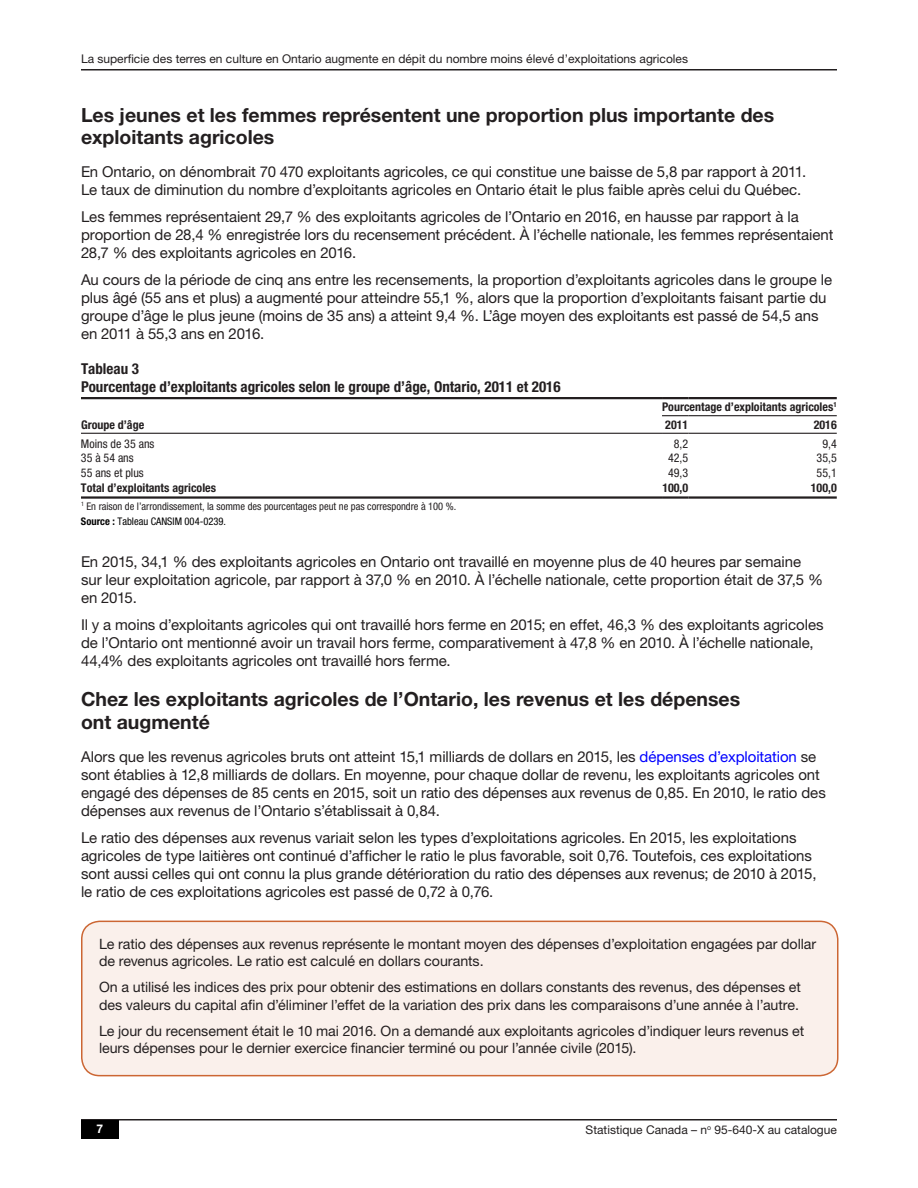
<style>
.page{position:relative;width:918px;height:1188px;background:#fff}
.page>*{position:absolute;margin:0;border:0;box-sizing:border-box;transform-origin:0 0}
.t1{font:700 19.5px/22.5px "Helvetica Neue LT Std";color:#231f20}
.t2{font:15px/18px "Helvetica Neue LT Std";letter-spacing:-.005em;color:#231f20}
.t3{font:700 condensed 15px/18px "Helvetica Neue LT Std";color:#231f20}
.t4{font:14.25px/17.2px "Helvetica Neue LT Std";letter-spacing:-.005em;color:#231f20}
.t5{font:12px "Helvetica Neue LT Std";color:#231f20}
.t6{font:700 condensed 12px/17.5px "Helvetica Neue LT Std";color:#231f20}
.t7{font:condensed 12px "Helvetica Neue LT Std";color:#231f20}
.t8{font:700 12px "Helvetica Neue LT Std";color:#fff}
.t9{font:condensed 10.5px/15px "Helvetica Neue LT Std";color:#231f20}
.s1{font-weight:700;color:#030303}
.s2{color:#030303}
.s3{color:#00f}
</style>
<div class="page">
<hr style="left:81px;top:496px;width:581px;height:3px;background:#231f20">
<hr style="left:662px;top:496px;width:26px;height:3px;background:#231f20">
<hr style="left:688px;top:496px;width:149px;height:3px;background:#231f20">
<svg style="left:662px;top:433px;width:26px;height:1px"></svg>
<hr style="left:688px;top:433px;width:149px;height:1px;background:#231f20">
<hr style="left:81px;top:433px;width:581px;height:1px;background:#231f20">
<svg style="left:662px;top:415px;width:26px;height:1px"></svg>
<hr style="left:688px;top:415px;width:149px;height:1px;background:#231f20">
<hr style="left:81px;top:397px;width:581px;height:2px;background:#231f20">
<hr style="left:662px;top:397px;width:26px;height:2px;background:#231f20">
<hr style="left:688px;top:397px;width:149px;height:2px;background:#231f20">
<div style="left:82px;top:921px;width:756px;height:155px;background:#faf0eb;border-radius:18px"></div>
<div style="left:81px;top:921px;width:757px;height:155px;border:2px solid #c63;border-radius:18px"></div>
<hr style="left:81px;top:1119px;width:756px;height:1px;background:#231f20">
<div style="left:81px;top:1120px;width:38px;height:19px;background:#000"></div>
<hr style="left:81px;top:69px;width:756px;height:1px;background:#231f20">
<p class="t5" style="left:81px;top:51px;width:609px">La superficie des terres en culture en Ontario augmente en dépit du nombre moins élevé d’exploitations agricoles</p>
<h1 class="t1" style="left:81px;top:103px;width:695px">Les jeunes et les femmes représentent une proportion plus importante des exploitants agricoles</h1>
<p class="t2" style="left:81px;top:163px;width:727px">En Ontario, on dénombrait 70 470 exploitants agricoles, ce qui constitue une baisse de 5,8 par rapport à 2011.<br>Le taux de diminution du nombre d’exploitants agricoles en Ontario était le plus faible après celui du Québec.</p>
<p class="t2" style="left:81px;top:208px;width:754px">Les femmes représentaient 29,7 % des exploitants agricoles de l’Ontario en 2016, en hausse par rapport à la proportion de 28,4 % enregistrée lors du recensement précédent. À l’échelle nationale, les femmes représentaient<br>28,7 % des exploitants agricoles en 2016.</p>
<p class="t2" style="left:81px;top:271px;width:753px">Au cours de la période de cinq ans entre les recensements, la proportion d’exploitants agricoles dans le groupe le plus âgé (55 ans et plus) a augmenté pour atteindre 55,1 %, alors que la proportion d’exploitants faisant partie du groupe d’âge le plus jeune (moins de 35 ans) a atteint 9,4 %. L’âge moyen des exploitants est passé de 54,5 ans en 2011 à 55,3 ans en 2016.</p>
<p class="t3" style="left:81px;top:360px;width:481px">Tableau 3<br>Pourcentage d’exploitants agricoles selon le groupe d’âge, Ontario, 2011 et 2016</p>
<p class="t6" style="left:81px;top:416px;width:65px">Groupe d’âge</p>
<p class="t6" style="left:662px;top:398px;width:176px">Pourcentage d’exploitants agricoles<sup>1<br></sup>2011</p>
<p class="t6" style="left:814px;top:416px;width:25px">2016</p>
<p class="t7" style="left:81px;top:437px;width:75px">Moins de 35 ans</p>
<p class="t7" style="left:674px;top:437px;width:16px">8,2</p>
<p class="t7" style="left:822px;top:437px;width:16px">9,4</p>
<p class="t7" style="left:81px;top:451px;width:54px">35 à 54 ans</p>
<p class="t7" style="left:668px;top:451px;width:22px">42,5</p>
<p class="t7" style="left:817px;top:451px;width:22px">35,5</p>
<p class="t7" style="left:81px;top:466px;width:64px">55 ans et plus</p>
<p class="t7" style="left:668px;top:466px;width:22px">49,3</p>
<p class="t7" style="left:817px;top:466px;width:22px">55,1</p>
<p class="t6" style="left:81px;top:478px;width:137px">Total d’exploitants agricoles</p>
<p class="t6" style="left:662px;top:478px;width:27px">100,0</p>
<p class="t6" style="left:811px;top:478px;width:27px">100,0</p>
<p class="t9" style="left:81px;top:498px;width:377px"><sup>1</sup> En raison de l’arrondissement, la somme des pourcentages peut ne pas correspondre à 100 %.<br><span class="s1">Source :</span> <span class="s2">Tableau CANSIM 004-0239.</span></p>
<p class="t2" style="left:81px;top:552px;width:744px">En 2015, 34,1 % des exploitants agricoles en Ontario ont travaillé en moyenne plus de 40 heures par semaine sur leur exploitation agricole, par rapport à 37,0 % en 2010. À l’échelle nationale, cette proportion était de 37,5 % en 2015.</p>
<p class="t2" style="left:81px;top:615px;width:744px">Il y a moins d’exploitants agricoles qui ont travaillé hors ferme en 2015; en effet, 46,3 % des exploitants agricoles de l’Ontario ont mentionné avoir un travail hors ferme, comparativement à 47,8 % en 2010. À l’échelle nationale,<br>44,4% des exploitants agricoles ont travaillé hors ferme.</p>
<h1 class="t1" style="left:81px;top:687px;width:661px">Chez les exploitants agricoles de l’Ontario, les revenus et les dépenses ont augmenté</h1>
<p class="t2" style="left:81px;top:747px;width:746px">Alors que les revenus agricoles bruts ont atteint 15,1 milliards de dollars en 2015, les <span class="s3">dépenses d’exploitation</span> se sont établies à 12,8 milliards de dollars. En moyenne, pour chaque dollar de revenu, les exploitants agricoles ont engagé des dépenses de 85 cents en 2015, soit un ratio des dépenses aux revenus de 0,85. En 2010, le ratio des dépenses aux revenus de l’Ontario s’établissait à 0,84.</p>
<p class="t2" style="left:81px;top:828px;width:737px">Le ratio des dépenses aux revenus variait selon les types d’exploitations agricoles. En 2015, les exploitations agricoles de type laitières ont continué d’afficher le ratio le plus favorable, soit 0,76. Toutefois, ces exploitations sont aussi celles qui ont connu la plus grande détérioration du ratio des dépenses aux revenus; de 2010 à 2015, le ratio de ces exploitations agricoles est passé de 0,72 à 0,76.</p>
<p class="t4" style="left:99px;top:935px;width:719px">Le ratio des dépenses aux revenus représente le montant moyen des dépenses d’exploitation engagées par dollar de revenus agricoles. Le ratio est calculé en dollars courants.</p>
<p class="t4" style="left:99px;top:978px;width:704px">On a utilisé les indices des prix pour obtenir des estimations en dollars constants des revenus, des dépenses et des valeurs du capital afin d’éliminer l’effet de la variation des prix dans les comparaisons d’une année à l’autre.</p>
<p class="t4" style="left:99px;top:1022px;width:707px">Le jour du recensement était le 10 mai 2016. On a demandé aux exploitants agricoles d’indiquer leurs revenus et leurs dépenses pour le dernier exercice financier terminé ou pour l’année civile (2015).</p>
<p class="t8" style="left:97px;top:1122px;width:8px">7</p>
<p class="t5" style="left:586px;top:1122px;width:253px">Statistique Canada – n<sup>o</sup> 95-640-X au catalogue</p>
</div>
